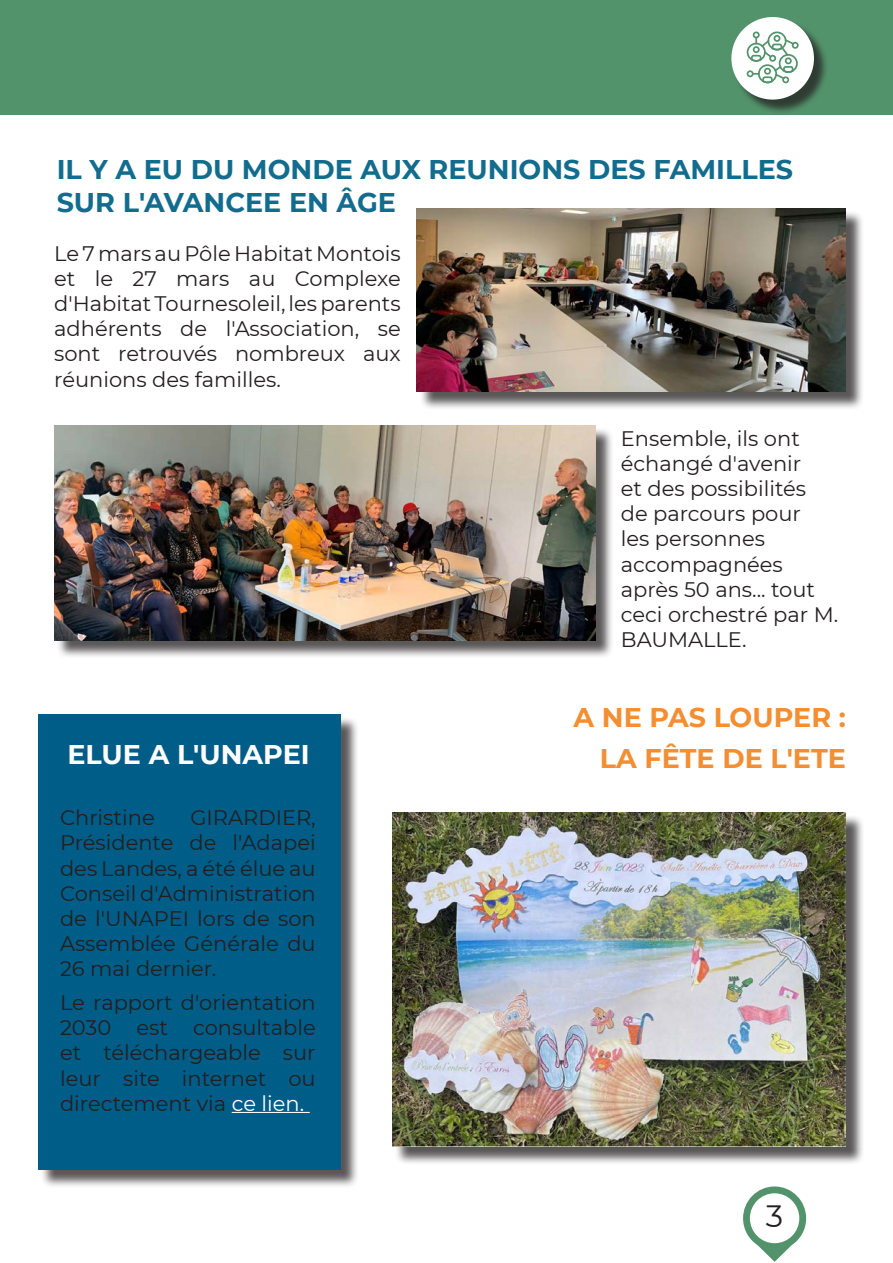
<style>
.page{position:relative;width:893px;height:1263px;background:#fff}
.page>*{position:absolute;margin:0;border:0;box-sizing:border-box;transform-origin:0 0}
.t1{font:30.75px "Montserrat";color:#231f20}
.t2{font:700 27px/32.4px "Montserrat";color:#126c8d}
.t3{font:700 27px "Montserrat";color:#f38e32}
.t4{font:700 27px "Montserrat";color:#fff}
.t5{font:21px/25.2px "Montserrat";color:#231f20;text-align:justify}
.s1{color:#fff}
</style>
<div class="page">
<svg style="left:743px;top:1186px;width:63px;height:76px"></svg>
<div style="left:0;top:0;width:893px;height:115px;background:#53936b"></div>
<div style="left:733px;top:19px;width:96px;height:96px;background:#231f20;opacity:.75"></div>
<div style="left:731px;top:17px;width:83px;height:83px;background:#fff;border-radius:50%"></div>
<svg style="left:747px;top:32px;width:52px;height:51px"></svg>
<div style="left:56px;top:427px;width:558px;height:232px;background:#231f20;opacity:.75"></div>
<img style="left:54px;top:425px;width:541px;height:215px">
<div style="left:419px;top:211px;width:445px;height:199px;background:#231f20;opacity:.75"></div>
<img style="left:417px;top:208px;width:429px;height:183px">
<div style="left:395px;top:814px;width:469px;height:351px;background:#231f20;opacity:.75"></div>
<img style="left:392px;top:812px;width:454px;height:335px">
<div style="left:41px;top:717px;width:319px;height:471px;background:#231f20;opacity:.75"></div>
<div style="left:38px;top:714px;width:303px;height:455px;background:#005d88"></div>
<hr style="left:232px;top:1112px;width:78px;height:1px;background:#fff">
<p class="t2" style="left:57px;top:152px;width:738px">IL Y A EU DU MONDE AUX REUNIONS DES FAMILLES<br>SUR L'AVANCEE EN ÂGE</p>
<p class="t5" style="left:54px;top:240px;width:348px">Le 7 mars au Pôle Habitat Montois et le 27 mars au Complexe d'Habitat Tournesoleil, les parents adhérents de l'Association, se sont retrouvés nombreux aux réunions des familles.</p>
<p class="t5" style="left:621px;top:425px;width:219px;text-align:left">Ensemble, ils ont échangé d'avenir<br>et des possibilités de parcours pour<br>les personnes accompagnées après 50 ans... tout ceci orchestré par M.<br>BAUMALLE.</p>
<p class="t3" style="left:574px;top:698px;width:274px">A NE PAS LOUPER :</p>
<p class="t4" style="left:67px;top:735px;width:244px">ELUE A L'UNAPEI</p>
<p class="t3" style="left:600px;top:739px;width:248px">LA FÊTE DE L'ETE</p>
<p class="t5" style="left:60px;top:804px;width:96px">Christine</p>
<p class="t5" style="left:60px;top:804px;width:257px;text-indent:130px">GIRARDIER, Présidente de l'Adapei des Landes, a été élue au Conseil d'Administration de l'UNAPEI lors de son Assemblée Générale du 26 mai dernier.</p>
<p class="t5" style="left:60px;top:989px;width:257px">Le rapport d'orientation 2030 est consultable et téléchargeable sur leur site internet ou directement via <span class="s1">ce lien.</span></p>
<h1 class="t1" style="left:766px;top:1195px;width:19px">3</h1>
</div>
